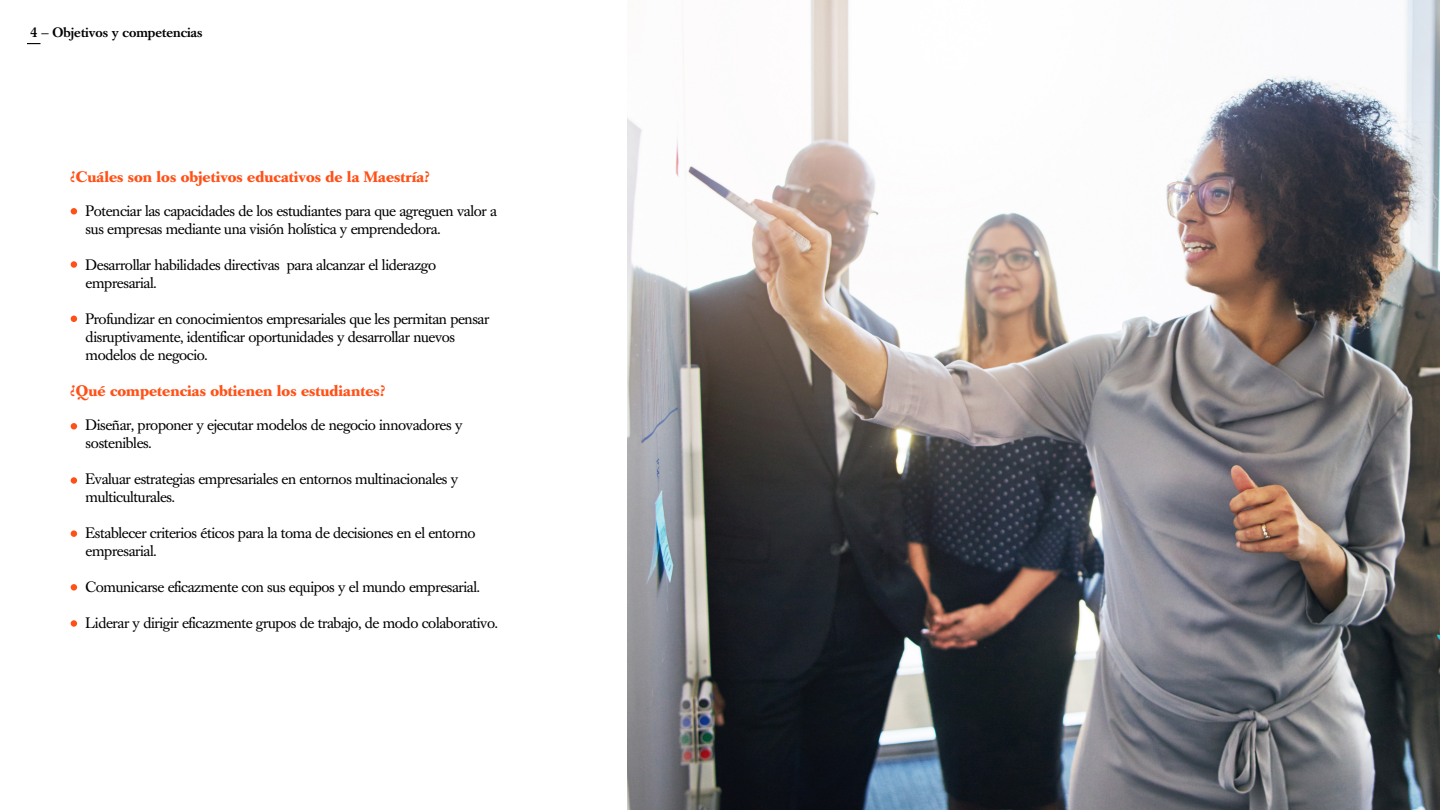
<style>
.page{position:relative;width:1440px;height:810px;background:#fff}
.page>*{position:absolute;margin:0;border:0;box-sizing:border-box;transform-origin:0 0}
.t1{font:15px/18px "Caslon Book BE";letter-spacing:-.025em;color:#000}
.t2{font:700 15px "Caslon Book BE";color:#ff5117}
.t3{font:500 13.5px "Caslon Book BE";color:#000}
</style>
<div class="page">
<img style="left:627px;top:0;width:813px;height:810px">
<div style="left:71px;top:208px;width:6px;height:7px;background:#ff5117;border-radius:50%"></div>
<div style="left:71px;top:261px;width:6px;height:7px;background:#ff5117;border-radius:50%"></div>
<svg style="left:71px;top:316px;width:6px;height:6px"></svg>
<div style="left:71px;top:423px;width:6px;height:7px;background:#ff5117;border-radius:50%"></div>
<div style="left:71px;top:477px;width:6px;height:7px;background:#ff5117;border-radius:50%"></div>
<div style="left:71px;top:530px;width:6px;height:7px;background:#ff5117;border-radius:50%"></div>
<div style="left:71px;top:584px;width:6px;height:7px;background:#ff5117;border-radius:50%"></div>
<div style="left:71px;top:620px;width:6px;height:7px;background:#ff5117;border-radius:50%"></div>
<svg style="left:27px;top:43px;width:13px;height:1px"></svg>
<p class="t3" style="left:31px;top:25px;width:173px">4 — Objetivos y competencias</p>
<p class="t2" style="left:71px;top:168px;width:360px">¿Cuáles son los objetivos educativos de la Maestría?</p>
<p class="t1" style="left:86px;top:202px;width:413px">Potenciar las capacidades de los estudiantes para que agreguen valor a sus empresas mediante una visión holística y emprendedora.</p>
<p class="t1" style="left:86px;top:256px;width:352px">Desarrollar habilidades directivas para alcanzar el liderazgo empresarial.</p>
<p class="t1" style="left:86px;top:310px;width:405px">Profundizar en conocimientos empresariales que les permitan pensar disruptivamente, identificar oportunidades y desarrollar nuevos modelos de negocio.</p>
<p class="t2" style="left:71px;top:382px;width:316px">¿Qué competencias obtienen los estudiantes?</p>
<p class="t1" style="left:86px;top:416px;width:378px">Diseñar, proponer y ejecutar modelos de negocio innovadores y sostenibles.</p>
<p class="t1" style="left:86px;top:470px;width:374px">Evaluar estrategias empresariales en entornos multinacionales y multiculturales.</p>
<p class="t1" style="left:86px;top:524px;width:391px">Establecer criterios éticos para la toma de decisiones en el entorno empresarial.</p>
<p class="t1" style="left:86px;top:578px;width:396px">Comunicarse eficazmente con sus equipos y el mundo empresarial.</p>
<p class="t1" style="left:86px;top:614px;width:414px">Liderar y dirigir eficazmente grupos de trabajo, de modo colaborativo.</p>
</div>
